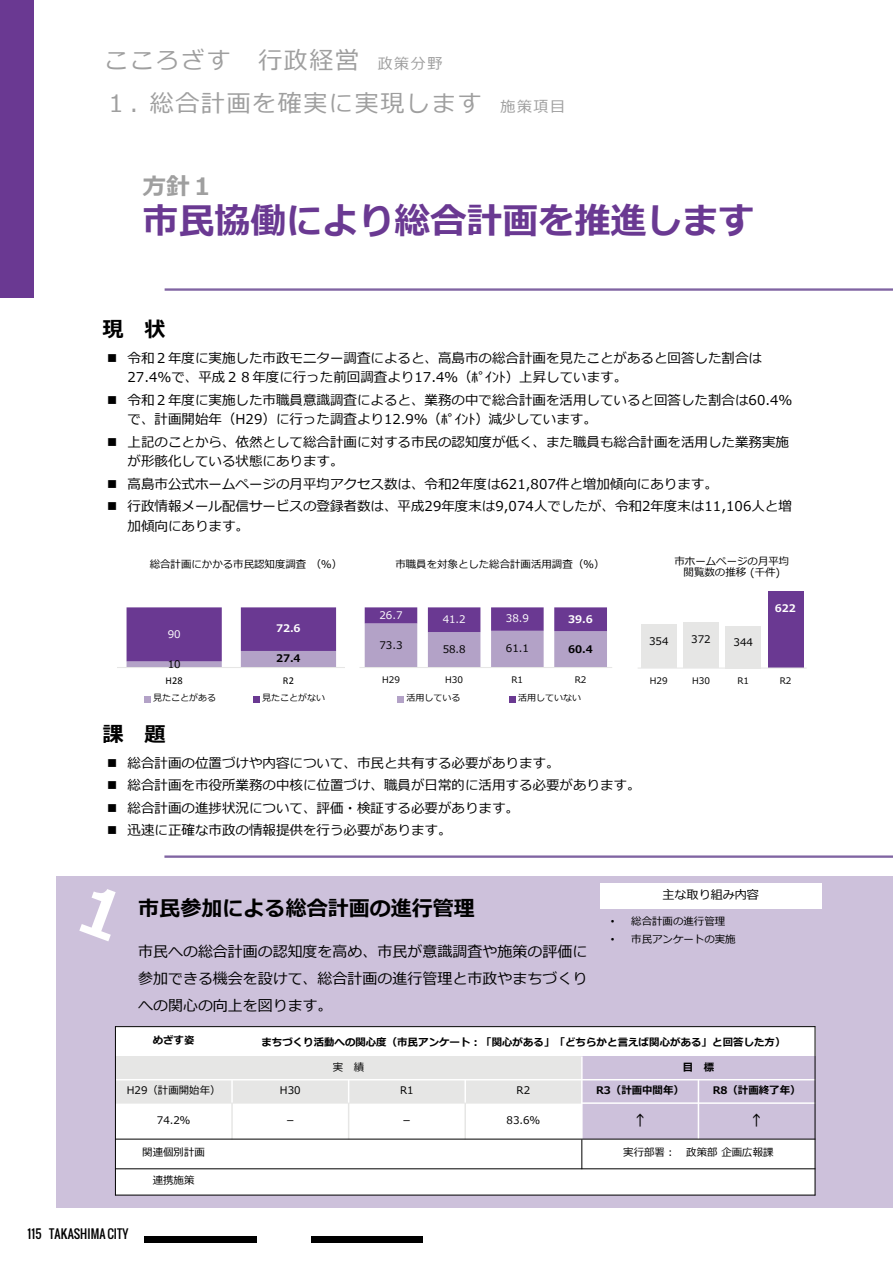
<style>
.page{position:relative;width:893px;height:1263px;background:#fff}
.page>*{position:absolute;margin:0;border:0;box-sizing:border-box;transform-origin:0 0}
.t1{font:700 36px "Meiryo";color:#6a3992}
.t2{font:24px "Meiryo";letter-spacing:.07em;color:#9f9f9f}
.t3{font:700 24px "Meiryo";color:#9f9f9f}
.t4{font:700 21px "Meiryo";color:#000}
.t5{font:15px/27px "Meiryo";color:#000;text-align:justify}
.t6{font:13.5px/19.6px "Meiryo";color:#000}
.t7{font:700 13.5px "Meiryo";color:#000}
.t8{font:12px "Oswald";letter-spacing:.01em;color:#000}
.t9{font:12px "Meiryo";color:#000}
.t10{font:10.5px/11.9px "Meiryo";color:#000;text-align:center}
.t11{font:700 10.5px "Meiryo";color:#000}
.t12{font:10.5px "Meiryo";color:#fff}
.t13{font:700 10.5px "Meiryo";letter-spacing:-.005em;color:#fff}
.t14{font:10.5px "Calibri";color:#000}
.t15{font:9px "Meiryo";color:#000}
.s1{font-size:15px}
.s2{font-family:"Arial"}
</style>
<div class="page">
<div style="left:0;top:0;width:34px;height:297px;background:#6a3992"></div>
<div style="left:311px;top:1236px;width:112px;height:6px;background:#000"></div>
<div style="left:145px;top:1236px;width:112px;height:6px;background:#000"></div>
<hr style="left:165px;top:288px;width:727px;height:3px;background:#8064a2">
<hr style="left:164px;top:855px;width:728px;height:3px;background:#8064a2">
<div style="left:56px;top:876px;width:836px;height:331px;background:#cdc1db"></div>
<div style="left:115px;top:1027px;width:117px;height:29px;background:#fff"></div>
<div style="left:232px;top:1027px;width:583px;height:29px;background:#fff"></div>
<div style="left:115px;top:1056px;width:467px;height:24px;background:#e6e6e5"></div>
<div style="left:115px;top:1080px;width:117px;height:23px;background:#e6e6e5"></div>
<div style="left:232px;top:1080px;width:117px;height:23px;background:#e6e6e5"></div>
<div style="left:349px;top:1080px;width:116px;height:23px;background:#e6e6e5"></div>
<div style="left:465px;top:1080px;width:117px;height:23px;background:#e6e6e5"></div>
<div style="left:115px;top:1103px;width:117px;height:36px;background:#fff"></div>
<div style="left:232px;top:1103px;width:117px;height:36px;background:#fff"></div>
<div style="left:349px;top:1103px;width:116px;height:36px;background:#fff"></div>
<div style="left:465px;top:1103px;width:117px;height:36px;background:#fff"></div>
<div style="left:115px;top:1139px;width:117px;height:30px;background:#fff"></div>
<div style="left:232px;top:1139px;width:350px;height:30px;background:#fff"></div>
<div style="left:582px;top:1139px;width:233px;height:30px;background:#fff"></div>
<div style="left:115px;top:1169px;width:117px;height:26px;background:#fff"></div>
<div style="left:232px;top:1169px;width:117px;height:26px;background:#fff"></div>
<div style="left:349px;top:1169px;width:116px;height:26px;background:#fff"></div>
<div style="left:465px;top:1169px;width:117px;height:26px;background:#fff"></div>
<div style="left:582px;top:1169px;width:116px;height:26px;background:#fff"></div>
<div style="left:698px;top:1169px;width:117px;height:26px;background:#fff"></div>
<hr style="left:231px;top:1079px;width:2px;height:24px;background:#fff">
<hr style="left:231px;top:1103px;width:2px;height:36px;background:#e6e6e5">
<svg style="left:348px;top:1080px;width:1px;height:23px"></svg>
<hr style="left:348px;top:1103px;width:1px;height:36px;background:#e6e6e5">
<hr style="left:464px;top:1079px;width:2px;height:24px;background:#fff">
<hr style="left:464px;top:1103px;width:2px;height:36px;background:#e6e6e5">
<hr style="left:581px;top:1056px;width:2px;height:83px;background:#fff">
<hr style="left:581px;top:1139px;width:1px;height:30px;background:#000">
<hr style="left:698px;top:1079px;width:1px;height:60px;background:#fff">
<hr style="left:115px;top:1079px;width:700px;height:1px;background:#fff">
<hr style="left:115px;top:1103px;width:466px;height:1px;background:#e6e6e5">
<hr style="left:581px;top:1102px;width:234px;height:2px;background:#fff">
<hr style="left:115px;top:1139px;width:700px;height:1px;background:#000">
<hr style="left:115px;top:1168px;width:700px;height:1px;background:#000">
<hr style="left:115px;top:1026px;width:1px;height:169px;background:#000">
<hr style="left:815px;top:1026px;width:1px;height:169px;background:#000">
<hr style="left:115px;top:1026px;width:700px;height:1px;background:#000">
<hr style="left:115px;top:1195px;width:700px;height:1px;background:#000">
<div style="left:600px;top:884px;width:221px;height:25px;background:#fff"></div>
<svg style="left:79px;top:889px;width:37px;height:52px"></svg>
<div style="left:641px;top:625px;width:35px;height:43px;background:#e6e6e5"></div>
<div style="left:683px;top:622px;width:36px;height:46px;background:#e6e6e5"></div>
<div style="left:726px;top:626px;width:35px;height:42px;background:#e6e6e5"></div>
<div style="left:768px;top:592px;width:35px;height:76px;background:#6a3992"></div>
<hr style="left:638px;top:667px;width:169px;height:2px;background:#e6e6e5">
<svg style="left:127px;top:607px;width:209px;height:60px;background:#845da5"></svg>
<hr style="left:117px;top:667px;width:229px;height:1px;background:#e6e6e5">
<svg style="left:145px;top:696px;width:6px;height:6px"></svg>
<svg style="left:254px;top:696px;width:6px;height:6px"></svg>
<svg style="left:365px;top:607px;width:242px;height:60px;background:#a68dbd"></svg>
<hr style="left:359px;top:667px;width:253px;height:1px;background:#e6e6e5">
<svg style="left:398px;top:696px;width:6px;height:6px"></svg>
<svg style="left:510px;top:696px;width:6px;height:6px"></svg>
<h2 class="t2" style="left:104px;top:43px;width:340px">こころざす 行政経営 <span class="s1">政策分野</span></h2>
<h2 class="t2" style="left:104px;top:86px;width:462px">１. 総合計画を確実に実現します <span class="s1">施策項目</span></h2>
<h2 class="t3" style="left:142px;top:170px;width:73px">方針１</h2>
<h1 class="t1" style="left:142px;top:196px;width:613px">市民協働により総合計画を推進します</h1>
<h3 class="t4" style="left:102px;top:314px;width:64px">現 状</h3>
<p class="t6" style="left:128px;top:349px;width:636px;text-indent:-20px">■ 令和２年度に実施した市政モニター調査によると、高島市の総合計画を見たことがあると回答した割合は<br>27.4%で、平成２８年度に行った前回調査より17.4％（ﾎﾟｲﾝﾄ）上昇しています。</p>
<p class="t6" style="left:128px;top:391px;width:667px;text-indent:-20px">■ 令和２年度に実施した市職員意識調査によると、業務の中で総合計画を活用していると回答した割合は60.4%で、計画開始年（H29）に行った調査より12.9％（ﾎﾟｲﾝﾄ）減少しています。</p>
<p class="t6" style="left:128px;top:433px;width:663px;text-indent:-20px">■ 上記のことから、依然として総合計画に対する市民の認知度が低く、また職員も総合計画を活用した業務実施が形骸化している状態にあります。</p>
<p class="t6" style="left:107px;top:475px;width:612px">■ 高島市公式ホームページの月平均アクセス数は、令和2年度は621,807件と増加傾向にあります。</p>
<p class="t6" style="left:128px;top:497px;width:666px;text-indent:-20px">■ 行政情報メール配信サービスの登録者数は、平成29年度末は9,074人でしたが、令和2年度末は11,106人と増加傾向にあります。</p>
<p class="t10" style="left:150px;top:559px;width:194px">総合計画にかかる市民認知度調査（％）</p>
<p class="t12" style="left:168px;top:626px;width:14px">90</p>
<p class="t10" style="left:168px;top:658px;width:14px">10</p>
<p class="t13" style="left:276px;top:621px;width:26px">72.6</p>
<p class="t11" style="left:276px;top:651px;width:26px">27.4</p>
<p class="t14" style="left:166px;top:674px;width:19px">H28</p>
<p class="t14" style="left:283px;top:674px;width:13px">R2</p>
<p class="t15" style="left:153px;top:691px;width:65px">見たことがある</p>
<p class="t15" style="left:262px;top:691px;width:64px">見たことがない</p>
<p class="t10" style="left:395px;top:559px;width:211px">市職員を対象とした総合計画活用調査（％）</p>
<p class="t12" style="left:379px;top:607px;width:25px">26.7</p>
<p class="t10" style="left:379px;top:639px;width:25px">73.3</p>
<p class="t12" style="left:443px;top:612px;width:25px">41.2</p>
<p class="t12" style="left:506px;top:611px;width:25px">38.9</p>
<p class="t13" style="left:568px;top:611px;width:26px">39.6</p>
<p class="t10" style="left:443px;top:644px;width:25px">58.8</p>
<p class="t10" style="left:506px;top:643px;width:25px">61.1</p>
<p class="t11" style="left:568px;top:641px;width:26px">60.4</p>
<p class="t15" style="left:382px;top:674px;width:19px">H29</p>
<p class="t15" style="left:445px;top:674px;width:19px">H30</p>
<p class="t15" style="left:511px;top:674px;width:13px">R1</p>
<p class="t15" style="left:575px;top:674px;width:13px">R2</p>
<p class="t15" style="left:406px;top:691px;width:55px">活用している</p>
<p class="t15" style="left:518px;top:691px;width:64px">活用していない</p>
<h3 class="t4" style="left:102px;top:719px;width:64px">課 題</h3>
<p class="t6" style="left:107px;top:754px;width:454px">■ 総合計画の位置づけや内容について、市民と共有する必要があります。</p>
<p class="t6" style="left:107px;top:776px;width:535px">■ 総合計画を市役所業務の中核に位置づけ、職員が日常的に活用する必要があります。</p>
<p class="t6" style="left:107px;top:799px;width:413px">■ 総合計画の進捗状況について、評価・検証する必要があります。</p>
<p class="t6" style="left:107px;top:821px;width:346px">■ 迅速に正確な市政の情報提供を行う必要があります。</p>
<p class="t10" style="left:674px;top:555px;width:116px">市ホームページの月平均閲覧数の推移 (千件)</p>
<p class="t10" style="left:649px;top:636px;width:21px">354</p>
<p class="t10" style="left:691px;top:633px;width:21px">372</p>
<p class="t10" style="left:733px;top:637px;width:21px">344</p>
<p class="t13" style="left:775px;top:601px;width:23px">622</p>
<p class="t15" style="left:650px;top:674px;width:19px">H29</p>
<p class="t15" style="left:692px;top:674px;width:19px">H30</p>
<p class="t15" style="left:737px;top:674px;width:13px">R1</p>
<p class="t15" style="left:780px;top:674px;width:13px">R2</p>
<h3 class="t4" style="left:138px;top:894px;width:338px">市民参加による総合計画の進行管理</h3>
<p class="t5" style="left:138px;top:939px;width:451px">市民への総合計画の認知度を高め、市民が意識調査や施策の評価に参加できる機会を設けて、総合計画の進行管理と市政やまちづくりへの関心の向上を図ります。</p>
<p class="t9" style="left:662px;top:886px;width:98px">主な取り組み内容</p>
<p class="t10" style="left:611px;top:916px;width:116px"><span class="s2">•</span> 総合計画の進行管理</p>
<p class="t10" style="left:611px;top:934px;width:126px"><span class="s2">•</span> 市民アンケートの実施</p>
<p class="t11" style="left:153px;top:1033px;width:43px">めざす姿</p>
<p class="t11" style="left:261px;top:1034px;width:526px">まちづくり活動への関心度（市民アンケート：「関心がある」「どちらかと言えば関心がある」と回答した方）</p>
<p class="t10" style="left:333px;top:1061px;width:33px">実 績</p>
<p class="t11" style="left:683px;top:1059px;width:33px">目 標</p>
<p class="t10" style="left:127px;top:1085px;width:95px">H29（計画開始年）</p>
<p class="t10" style="left:280px;top:1085px;width:22px">H30</p>
<p class="t10" style="left:400px;top:1085px;width:15px">R1</p>
<p class="t10" style="left:517px;top:1085px;width:15px">R2</p>
<p class="t11" style="left:596px;top:1083px;width:89px">R3（計画中間年）</p>
<p class="t11" style="left:713px;top:1083px;width:89px">R8（計画終了年）</p>
<p class="t10" style="left:157px;top:1114px;width:35px">74.2％</p>
<p class="t10" style="left:286px;top:1114px;width:10px">−</p>
<p class="t10" style="left:402px;top:1114px;width:12px">－</p>
<p class="t10" style="left:506px;top:1114px;width:35px">83.6%</p>
<p class="t7" style="left:633px;top:1110px;width:15px">↑</p>
<p class="t7" style="left:750px;top:1110px;width:15px">↑</p>
<p class="t10" style="left:142px;top:1147px;width:64px">関連個別計画</p>
<p class="t10" style="left:623px;top:1147px;width:152px">実行部署： 政策部企画広報課</p>
<p class="t10" style="left:153px;top:1175px;width:43px">連携施策</p>
<p class="t8" style="left:28px;top:1225px;width:102px">115 TAKASHIMA CITY</p>
</div>
